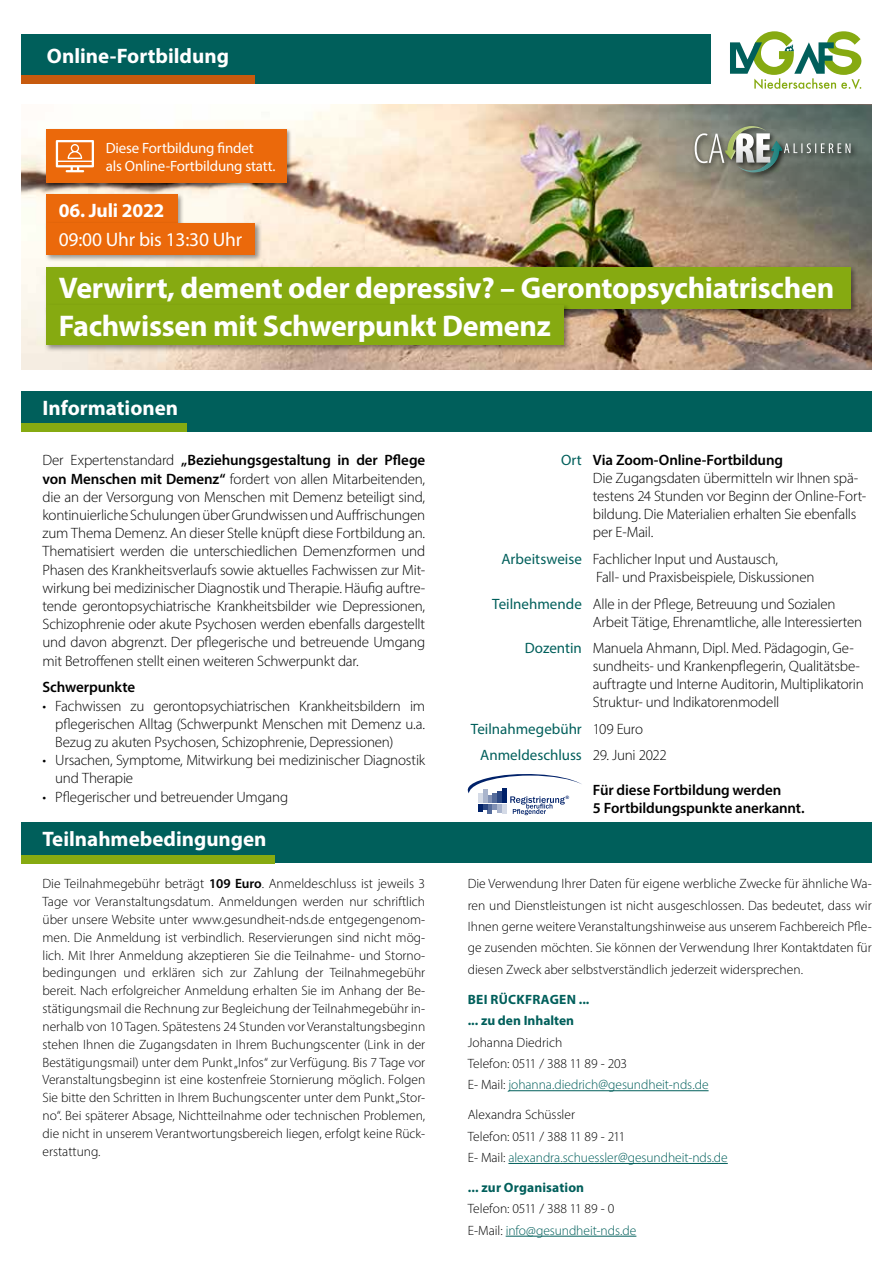
<style>
.page{position:relative;width:893px;height:1263px;background:#fff}
.page>*{position:absolute;margin:0;border:0;box-sizing:border-box;transform-origin:0 0}
.t1{font:700 30px "Myriad Pro";letter-spacing:-.01em;color:#fff}
.t2{font:700 21px "Myriad Pro";color:#fff}
.t3{font:19.5px "Myriad Pro";letter-spacing:-.01em;color:#fff}
.t4{font:700 19.5px "Myriad Pro";letter-spacing:-.01em;color:#fff}
.t5{font:300 15px/18.1px "Myriad Pro";letter-spacing:-.015em;color:#000}
.t6{font:600 15px/18px "Myriad Pro";letter-spacing:-.01em;color:#000}
.t7{font:15px/26.5px "Myriad Pro";color:#005f5b;text-align:right}
.t8{font:14.85px/17.9px "Myriad Pro";letter-spacing:-.01em;color:#fff}
.t9{font:300 13.5px/17.9px "Myriad Pro";color:#000}
.t10{font:700 13.5px/21.5px "Myriad Pro";letter-spacing:.01em;color:#005f5b}
.t11{font:500 4.95px "Franklin Gothic";color:#002169}
.s1{font-weight:600}
.s2{color:#005f5b}
</style>
<div class="page">
<img style="left:21px;top:105px;width:433px;height:265px">
<img style="left:454px;top:105px;width:418px;height:265px">
<div style="left:21px;top:34px;width:690px;height:49px;background:#005f5b"></div>
<svg style="left:730px;top:31px;width:131px;height:58px"></svg>
<div style="left:21px;top:391px;width:851px;height:41px;background:#005f5b"></div>
<div style="left:21px;top:822px;width:851px;height:41px;background:#005f5b"></div>
<div style="left:21px;top:423px;width:166px;height:9px;background:#86aa11"></div>
<div style="left:21px;top:855px;width:253px;height:8px;background:#86aa11"></div>
<div style="left:692px;top:123px;width:166px;height:57px;background:#000;opacity:.75"></div>
<svg style="left:695px;top:126px;width:155px;height:47px;background:#7e867c"></svg>
<div style="left:44px;top:265px;width:814px;height:51px;background:#000;opacity:.4"></div>
<div style="left:46px;top:267px;width:804px;height:41px;background:#86aa11"></div>
<div style="left:44px;top:193px;width:141px;height:41px;background:#000;opacity:.4"></div>
<div style="left:46px;top:194px;width:131px;height:32px;background:#eb690b"></div>
<div style="left:44px;top:221px;width:219px;height:41px;background:#000;opacity:.4"></div>
<div style="left:46px;top:223px;width:209px;height:31px;background:#eb690b"></div>
<div style="left:44px;top:304px;width:527px;height:48px;background:#000;opacity:.4"></div>
<div style="left:46px;top:305px;width:517px;height:40px;background:#86aa11"></div>
<svg style="left:468px;top:774px;width:114px;height:41px"></svg>
<div style="left:45px;top:128px;width:247px;height:60px;background:#000;opacity:.4"></div>
<div style="left:46px;top:130px;width:240px;height:53px;background:#eb690b"></div>
<svg style="left:56px;top:140px;width:38px;height:32px"></svg>
<div style="left:21px;top:75px;width:234px;height:9px;background:#c75a0e"></div>
<hr style="left:508px;top:1090px;width:201px;height:1px;background:#005f5b">
<hr style="left:508px;top:1163px;width:220px;height:1px;background:#005f5b">
<hr style="left:506px;top:1236px;width:130px;height:1px;background:#005f5b">
<h2 class="t2" style="left:47px;top:42px;width:183px">Online-Fortbildung</h2>
<p class="t8" style="left:106px;top:139px;width:171px">Diese Fortbildung findet<br>als Online-Fortbildung statt.</p>
<h3 class="t4" style="left:59px;top:198px;width:107px">06. Juli 2022</h3>
<h3 class="t3" style="left:59px;top:227px;width:185px">09:00 Uhr bis 13:30 Uhr</h3>
<h1 class="t1" style="left:59px;top:268px;width:777px">Verwirrt, dement oder depressiv? – Gerontopsychiatrischen</h1>
<h1 class="t1" style="left:59px;top:307px;width:493px">Fachwissen mit Schwerpunkt Demenz</h1>
<h2 class="t2" style="left:43px;top:394px;width:137px">Informationen</h2>
<p class="t5" style="left:43px;top:451px;width:384px;text-align:justify">Der Expertenstandard <span class="s1">„Beziehungsgestaltung in der Pflege von Menschen mit Demenz“</span> fordert von allen Mitarbeitenden, die an der Versorgung von Menschen mit Demenz beteiligt sind, kontinuierliche Schulungen über Grundwissen und Auffrischungen zum Thema Demenz. An dieser Stelle knüpft diese Fortbildung an.<br>Thematisiert werden die unterschiedlichen Demenzformen und Phasen des Krankheitsverlaufs sowie aktuelles Fachwissen zur Mit&shy;wirkung bei medizinischer Diagnostik und Therapie. Häufig auftre&shy;tende gerontopsychiatrische Krankheitsbilder wie Depressionen, Schizophrenie oder akute Psychosen werden ebenfalls dargestellt und davon abgrenzt. Der pflegerische und betreuende Umgang mit Betroffenen stellt einen weiteren Schwerpunkt dar.</p>
<p class="t6" style="left:43px;top:678px;width:94px">Schwerpunkte</p>
<p class="t5" style="left:55px;top:696px;width:371px;text-align:justify;text-indent:-13px">• Fachwissen zu gerontopsychiatrischen Krankheitsbildern im pflegerischen Alltag (Schwerpunkt Menschen mit Demenz u.a.<br>Bezug zu akuten Psychosen, Schizophrenie, Depressionen)</p>
<p class="t5" style="left:55px;top:751px;width:371px;text-indent:-13px">• Ursachen, Symptome, Mitwirkung bei medizinischer Diagnostik und Therapie</p>
<p class="t5" style="left:43px;top:787px;width:247px">• Pflegerischer und betreuender Umgang</p>
<h2 class="t2" style="left:43px;top:826px;width:226px">Teilnahmebedingungen</h2>
<p class="t9" style="left:43px;top:875px;width:384px;text-align:justify">Die Teilnahmegebühr beträgt <span class="s1">109 Euro</span>. Anmeldeschluss ist jeweils 3<br>Tage vor Veranstaltungsdatum. Anmeldungen werden nur schriftlich über unsere Website unter www.gesundheit-nds.de entgegengenom&shy;men. Die Anmeldung ist verbindlich. Reservierungen sind nicht mög&shy;lich. Mit Ihrer Anmeldung akzeptieren Sie die Teilnahme- und Storno&shy;bedingungen und erklären sich zur Zahlung der Teilnahmegebühr bereit. Nach erfolgreicher Anmeldung erhalten Sie im Anhang der Be&shy;stätigungsmail die Rechnung zur Begleichung der Teilnahmegebühr in&shy;nerhalb von 10 Tagen. Spätestens 24 Stunden vor Veranstaltungsbeginn stehen Ihnen die Zugangsdaten in Ihrem Buchungscenter (Link in der Bestätigungsmail) unter dem Punkt „Infos“ zur Verfügung. Bis 7 Tage vor Veranstaltungsbeginn ist eine kostenfreie Stornierung möglich. Folgen Sie bitte den Schritten in Ihrem Buchungscenter unter dem Punkt „Stor&shy;no“. Bei späterer Absage, Nichtteilnahme oder technischen Problemen, die nicht in unserem Verantwortungsbereich liegen, erfolgt keine Rück&shy;erstattung.</p>
<p class="t7" style="left:561px;top:447px;width:22px">Ort</p>
<p class="t7" style="left:501px;top:545px;width:82px">Arbeitsweise</p>
<p class="t7" style="left:492px;top:590px;width:91px">Teilnehmende</p>
<p class="t7" style="left:525px;top:634px;width:59px">Dozentin</p>
<p class="t7" style="left:471px;top:715px;width:112px">Teilnahmegebühr<br>Anmeldeschluss</p>
<p class="t11" style="left:565px;top:794px;width:5px">®</p>
<p class="t6" style="left:593px;top:451px;width:192px">Via Zoom-Online-Fortbildung</p>
<p class="t5" style="left:593px;top:469px;width:275px">Die Zugangsdaten übermitteln wir Ihnen spä&shy;testens 24 Stunden vor Beginn der Online-Fort&shy;bildung. Die Materialien erhalten Sie ebenfalls per E-Mail.</p>
<p class="t5" style="left:593px;top:550px;width:223px">Fachlicher Input und Austausch,<br>Fall- und Praxisbeispiele, Diskussionen</p>
<p class="t5" style="left:593px;top:594px;width:271px">Alle in der Pflege, Betreuung und Sozialen<br>Arbeit Tätige, Ehrenamtliche, alle Interessierten</p>
<p class="t5" style="left:593px;top:639px;width:272px">Manuela Ahmann, Dipl. Med. Pädagogin, Ge&shy;sundheits- und Krankenpflegerin, Qualitätsbe&shy;auftragte und Interne Auditorin, Multiplikatorin Struktur- und Indikatorenmodell</p>
<p class="t5" style="left:593px;top:719px;width:52px">109 Euro</p>
<p class="t5" style="left:593px;top:746px;width:75px">29. Juni 2022</p>
<p class="t6" style="left:593px;top:781px;width:213px">Für diese Fortbildung werden<br>5 Fortbildungspunkte anerkannt.</p>
<p class="t9" style="left:468px;top:873px;width:405px;line-height:21.5px;text-align:justify">Die Verwendung Ihrer Daten für eigene werbliche Zwecke für ähnliche Wa&shy;ren und Dienstleistungen ist nicht ausgeschlossen. Das bedeutet, dass wir Ihnen gerne weitere Veranstaltungshinweise aus unserem Fachbereich Pfle&shy;ge zusenden möchten. Sie können der Verwendung Ihrer Kontaktdaten für diesen Zweck aber selbstverständlich jederzeit widersprechen.</p>
<p class="t10" style="left:468px;top:988px;width:123px">BEI RÜCKFRAGEN ... ... zu den Inhalten</p>
<p class="t9" style="left:468px;top:1031px;width:242px;line-height:21.5px">Johanna Diedrich<br>Telefon: 0511 / 388 11 89 - 203<br>E- Mail: <span class="s2">johanna.diedrich@gesundheit-nds.de</span></p>
<p class="t9" style="left:468px;top:1104px;width:262px;line-height:21.5px">Alexandra Schüssler<br>Telefon: 0511 / 388 11 89 - 211<br>E- Mail: <span class="s2">alexandra.schuessler@gesundheit-nds.de</span></p>
<p class="t10" style="left:468px;top:1176px;width:118px">... zur Organisation</p>
<p class="t9" style="left:468px;top:1198px;width:170px;line-height:21.5px">Telefon: 0511 / 388 11 89 - 0<br>E-Mail: <span class="s2">info@gesundheit-nds.de</span></p>
</div>
